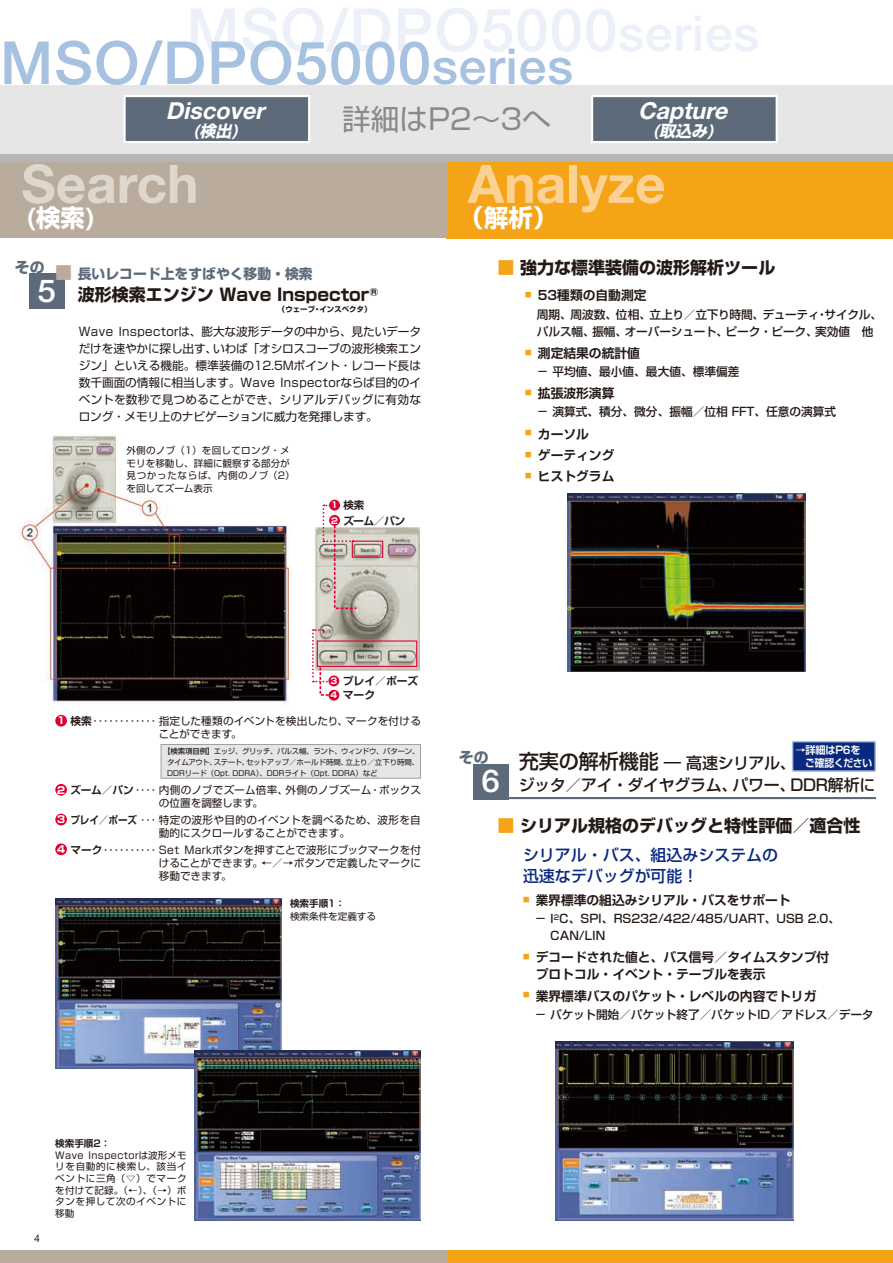
<style>
.page{position:relative;width:893px;height:1263px;background:#fff}
.page>*{position:absolute;margin:0;border:0;box-sizing:border-box;transform-origin:0 0}
.t1{font:500 59.7px "Helvetica Neue";letter-spacing:.02em;color:#a7c1e1}
.t2{font:700 53.1px "Helvetica Neue";color:#fbd294}
.t3{font:700 53.1px "Helvetica Neue";color:#ded7ce}
.t4{font:500 31.5px "Helvetica Neue";color:#fff;scale:1.05 1}
.t5{font:28.65px "Shin Go Pro";color:#898989}
.t6{font:700 24.45px "Shin Go Pro";color:#fff}
.t7{font:italic 700 23.4px "Helvetica Neue";color:#fff}
.t8{font:700 16.95px "Shin Go Pro";color:#231916}
.t9{font:500 15.9px/21.8px "Shin Go Pro";letter-spacing:-.015em;color:#231916;scale:1.5 1}
.t10{font:500 15.9px/21.3px "Shin Go Pro";color:#09297f}
.t11{font:italic 700 15.9px "Shin Go Pro";color:#fff}
.t12{font:700 14.85px "Shin Go Pro";color:#5d6a79}
.t13{font:700 13.8px "Shin Go Pro";color:#5d6a79}
.t14{font:700 12.75px/21.3px "Shin Go Pro De";color:#231916}
.t15{font:11.7px/17px "Shin Go Pro";letter-spacing:-.005em;color:#231916;text-align:justify}
.t16{font:500 11.7px/17px "Shin Go Pro";letter-spacing:-.005em;color:#231916}
.t17{font:700 10.8px/14.2px "Shin Go Pro De";color:#231916}
.t18{font:10.65px/12.8px "Shin Go Pro";color:#231916}
.t19{font:10.65px/12.8px "Shin Go Pro";letter-spacing:.03em;color:#231916}
.t20{font:700 10.65px/12.8px "Shin Go Pro De";letter-spacing:-.025em;color:#fff;scale:.96 1}
.t21{font:10.5px "Helvetica Neue";color:#231916}
.t22{font:700 10.35px "Shin Go Pro De";color:#231916}
.t23{font:9.6px/11.7px "Shin Go Pro";letter-spacing:.025em;color:#231916;text-align:justify}
.t24{font:9.6px/12.8px "Shin Go Pro";letter-spacing:.005em;color:#231916}
.t25{font:700 9.6px "Shin Go Pro De";color:#231916}
.t26{font:9.6px "Shin Go Pro";color:#231916}
.t27{font:7.5px/10.9px "Shin Go Pro";letter-spacing:-.01em;color:#231916;text-align:justify}
.t28{font:700 7.5px "Shin Go Pro";color:#231916}
.s1{font-size:49.5px}
.s2{font-size:16.95px;color:#baac9c}
.s3{font-family:"Shin Go Pro";font-size:8.25px;color:#fff}
.s4{color:#f5a317}
.s5{font-weight:700;font-size:9.9px;color:#fff}
.s6{font-family:"Shin Go Pro De";font-weight:700}
.s7{font-weight:500}
.s8{font-size:20.25px}
.s9{font-family:"Helvetica Neue";font-size:31.5px;color:#fff}
</style>
<div class="page">
<div style="left:446px;top:119px;width:447px;height:119px;background:#f5a317"></div>
<div style="left:0;top:162px;width:446px;height:76px;background:#baac9c"></div>
<div style="left:0;top:94px;width:893px;height:68px;background:#b5b5b6"></div>
<div style="left:0;top:85px;width:446px;height:68px;background:#e6e6e7"></div>
<div style="left:446px;top:85px;width:447px;height:68px;background:#e6e6e7"></div>
<div style="left:125px;top:96px;width:184px;height:46px;background:#5d6a79"></div>
<div style="left:124px;top:95px;width:186px;height:48px;border:2px solid #fff"></div>
<div style="left:592px;top:96px;width:185px;height:46px;background:#5d6a79"></div>
<div style="left:591px;top:95px;width:187px;height:48px;border:2px solid #fff"></div>
<div style="left:446px;top:1250px;width:447px;height:13px;background:#f5a317"></div>
<div style="left:0;top:1250px;width:446px;height:13px;background:#baac9c"></div>
<img style="left:568px;top:493px;width:238px;height:179px">
<img style="left:555px;top:1042px;width:238px;height:178px">
<hr style="left:473px;top:797px;width:403px;height:2px;background:#5d6a79">
<div style="left:473px;top:764px;width:35px;height:35px;background:#5d6a79"></div>
<div style="left:161px;top:744px;width:260px;height:35px;background:#e6e6e7;border:1px solid #a0a0a1"></div>
<div style="left:55px;top:715px;width:12px;height:11px;background:#e10032;border-radius:50%"></div>
<div style="left:55px;top:784px;width:12px;height:12px;background:#e10032;border-radius:50%"></div>
<div style="left:55px;top:814px;width:12px;height:11px;background:#e10032;border-radius:50%"></div>
<div style="left:55px;top:843px;width:12px;height:12px;background:#e10032;border-radius:50%"></div>
<div style="left:29px;top:273px;width:35px;height:35px;background:#5d6a79"></div>
<img style="left:315px;top:527px;width:105px;height:144px">
<div style="left:352px;top:541px;width:31px;height:17px;border:1px solid #e10032"></div>
<div style="left:317px;top:640px;width:100px;height:27px;border:1px solid #e10032"></div>
<div style="left:329px;top:500px;width:11px;height:11px;background:#e10032;border-radius:50%"></div>
<div style="left:328px;top:675px;width:11px;height:11px;background:#e10032;border-radius:50%"></div>
<div style="left:328px;top:690px;width:11px;height:11px;background:#e10032;border-radius:50%"></div>
<svg style="left:312px;top:629px;width:19px;height:67px"></svg>
<svg style="left:323px;top:504px;width:35px;height:106px"></svg>
<div style="left:793px;top:742px;width:82px;height:29px;background:#09297f"></div>
<div style="left:792px;top:741px;width:84px;height:31px;border:2px solid #abbddb"></div>
<img style="left:19px;top:435px;width:272px;height:270px">
<img style="left:55px;top:898px;width:226px;height:170px">
<img style="left:195px;top:1051px;width:226px;height:169px">
<h1 class="t1" style="left:0;top:27px;width:575px">MSO/DPO5000<span class="s1">series</span></h1>
<h3 class="t7" style="left:166px;top:96px;width:106px">Discover</h3>
<h3 class="t11" style="left:193px;top:119px;width:52px">(検出)</h3>
<h3 class="t5" style="left:342px;top:96px;width:210px">詳細はP2〜3へ</h3>
<h3 class="t7" style="left:638px;top:96px;width:97px">Capture</h3>
<h3 class="t11" style="left:652px;top:119px;width:68px">(取込み)</h3>
<h2 class="t3" style="left:21px;top:151px;width:179px">Search</h2>
<h3 class="t6" style="left:25px;top:199px;width:72px">(検索)</h3>
<p class="t13" style="left:15px;top:263px;width:299px"><sup>その</sup> <span class="s2">■</span> 長いレコード上をすばやく移動・検索</p>
<h3 class="t8" style="left:78px;top:281px;width:302px">波形検索エンジン Wave Inspector<sup>®</sup></h3>
<p class="t28" style="left:278px;top:303px;width:95px">（ウェーブ・インスペクタ）</p>
<h3 class="t4" style="left:37px;top:272px;width:19px">5</h3>
<p class="t15" style="left:79px;top:322px;width:344px">Wave Inspectorは、膨大な波形データの中から、見たいデータだけを速やかに探し出す、いわば「オシロスコープの波形検索エンジン」といえる機能。標準装備の12.5Mポイント・レコード長は数千画面の情報に相当します。Wave Inspectorならば目的のイベントを数秒で見つめることができ、シリアルデバッグに有効なロング・メモリ上のナビゲーションに威力を発揮します。</p>
<p class="t24" style="left:126px;top:443px;width:170px">外側のノブ（1）を回してロング・メモリを移動し、詳細に観察する部分が見つかったならば、内側のノブ（2）を回してズーム表示</p>
<p class="t22" style="left:331px;top:497px;width:35px"><span class="s3">1</span> 検索</p>
<p class="t17" style="left:331px;top:512px;width:75px"><span class="s3">2</span> ズーム／パン</p>
<h2 class="t2" style="left:468px;top:151px;width:199px">Analyze</h2>
<h3 class="t6" style="left:460px;top:199px;width:99px">（解析）</h3>
<h3 class="t8" style="left:497px;top:254px;width:279px"><span class="s4">■</span> 強力な標準装備の波形解析ツール</h3>
<p class="t14" style="left:525px;top:283px;width:123px"><sup>■　</sup>53種類の自動測定</p>
<p class="t16" style="left:537px;top:304px;width:347px">周期、周波数、位相、立上り／立下り時間、デューティ・サイクル、パルス幅、振幅、オーバーシュート、ピーク・ピーク、実効値　他</p>
<p class="t14" style="left:525px;top:341px;width:116px"><sup>■　</sup>測定結果の統計値</p>
<p class="t16" style="left:537px;top:362px;width:204px">− 平均値、最小値、最大値、標準偏差</p>
<p class="t14" style="left:525px;top:381px;width:91px"><sup>■　</sup>拡張波形演算</p>
<p class="t16" style="left:537px;top:402px;width:301px">− 演算式、積分、微分、振幅／位相 FFT、任意の演算式</p>
<p class="t14" style="left:525px;top:422px;width:91px"><sup>■　</sup>カーソル<br><sup>■　</sup>ゲーティング<sup>■　</sup>ヒストグラム</p>
<p class="t17" style="left:330px;top:673px;width:89px"><span class="s3">3</span> プレイ／ポーズ<br><span class="s3">4</span> マーク</p>
<p class="t18" style="left:159px;top:713px;width:264px;text-indent:-102px"><span class="s5">1</span> <span class="s6">検索</span>･････････････指定した種類のイベントを検出したり、マークを付けることができます。</p>
<p class="t27" style="left:167px;top:745px;width:254px;text-indent:-4px"><span class="s7">【検索項目例】</span>エッジ、グリッチ、パルス幅、ラント、ウィンドウ、パターン、タイムアウト、ステート、セットアップ／ホールド時間、立上り／立下り時間、DDRリード（Opt. DDRA）、DDRライト（Opt. DDRA）など</p>
<p class="t18" style="left:159px;top:783px;width:264px;text-indent:-102px"><span class="s5">2</span> <span class="s6">ズーム／パン</span>･････内側のノブでズーム倍率、外側のノブズーム・ボックスの位置を調整します。</p>
<p class="t19" style="left:159px;top:812px;width:264px;text-indent:-102px"><span class="s5">3</span> <span class="s6">プレイ／ポーズ</span>････特定の波形や目的のイベントを調べるため、波形を自動的にスクロールすることができます。</p>
<p class="t18" style="left:57px;top:842px;width:365px;text-align:right"><span class="s5">4</span> <span class="s6">マーク</span>･･･････････ Set Markボタンを押すことで波形にブックマークを付けることができます。←／→ボタンで定義したマークに</p>
<p class="t18" style="left:159px;top:869px;width:74px">移動できます。</p>
<p class="t25" style="left:290px;top:895px;width:57px">検索手順1：</p>
<p class="t26" style="left:290px;top:908px;width:88px">検索条件を定義する</p>
<p class="t20" style="left:805px;top:742px;width:71px;text-indent:-10px">→詳細はP6をご確認ください</p>
<p class="t12" style="left:459px;top:746px;width:31px">その</p>
<h3 class="t9" style="left:481px;top:750px;width:264px;text-indent:37px"><span class="s8">充実の解析機能</span>−高速シリアル、<br><span class="s9">6</span> ジッタ／アイ・ダイヤグラム、パワー、DDR解析に</h3>
<h3 class="t8" style="left:497px;top:812px;width:364px"><span class="s4">■</span> シリアル規格のデバッグと特性評価／適合性</h3>
<h3 class="t10" style="left:523px;top:842px;width:257px">シリアル・バス、組込みシステムの迅速なデバッグが可能！</h3>
<p class="t14" style="left:523px;top:888px;width:269px"><sup>■　</sup>業界標準の組込みシリアル・バスをサポート</p>
<p class="t16" style="left:550px;top:909px;width:291px;text-indent:-16px">− I<sup>2</sup>C、SPI、RS232/422/485/UART、USB 2.0、<br>CAN/LIN</p>
<p class="t14" style="left:536px;top:947px;width:295px;line-height:17px;text-indent:-13px"><sup>■　</sup>デコードされた値と、バス信号／タイムスタンプ付プロトコル・イベント・テーブルを表示</p>
<p class="t14" style="left:523px;top:984px;width:295px"><sup>■　</sup>業界標準バスのパケット・レベルの内容でトリガ</p>
<p class="t16" style="left:535px;top:1004px;width:340px">− パケット開始／パケット終了／パケットID／アドレス／データ</p>
<p class="t21" style="left:34px;top:1232px;width:7px">4</p>
<p class="t25" style="left:55px;top:1135px;width:57px">検索手順2：</p>
<p class="t23" style="left:55px;top:1148px;width:133px">Wave Inspectorは波形メモリを自動的に検索し、該当イベントに三角（▽）でマークを付けて記録。（←）、（→）ボタンを押して次のイベントに移動</p>
</div>
